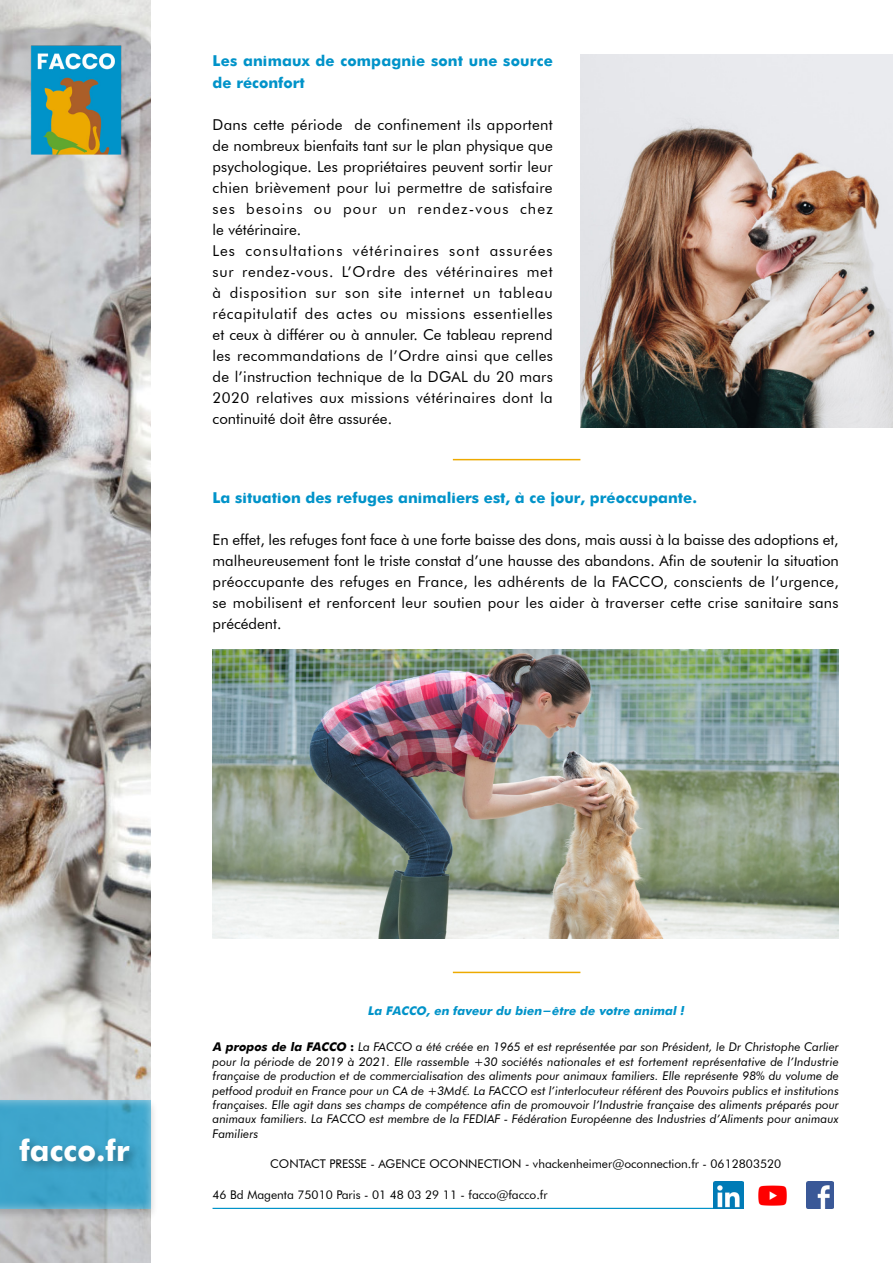
<style>
.page{position:relative;width:893px;height:1263px;background:#fff}
.page>*{position:absolute;margin:0;border:0;box-sizing:border-box;transform-origin:0 0}
.t1{font:700 30px "Futura";color:#fff}
.t2{font:15px/21px "Futura BT";letter-spacing:.02em;color:#000;text-align:justify}
.t3{font:700 15px/22.5px "Futura";color:#0093c9}
.t4{font:italic 12px/14.4px "Futura BT";color:#000;text-align:justify}
.t5{font:12px "Futura BT";color:#000}
.t6{font:italic 700 12px "Futura";color:#0093c9}
.s1{font-family:"Futura";font-weight:700}
.s2{font-family:"Futura";font-weight:700;font-style:normal}
.s3{font-family:"Avenir";font-weight:300}
</style>
<div class="page">
<hr style="left:213px;top:1208px;width:501px;height:1px;background:#0093c9">
<img style="left:714px;top:1181px;width:29px;height:28px">
<img style="left:758px;top:1185px;width:29px;height:21px">
<img style="left:806px;top:1181px;width:28px;height:28px">
<hr style="left:453px;top:972px;width:127px;height:1px;background:#edaa00">
<hr style="left:453px;top:459px;width:127px;height:1px;background:#edaa00">
<img style="left:0;top:0;width:151px;height:1263px">
<div style="left:0;top:1097px;width:159px;height:124px;background:#000;opacity:.3"></div>
<div style="left:0;top:1090px;width:164px;height:120px;background:#fff;opacity:.6"></div>
<div style="left:16px;top:1135px;width:125px;height:39px;background:#000;opacity:.3"></div>
<img style="left:26px;top:40px;width:100px;height:120px">
<img style="left:580px;top:54px;width:313px;height:373px">
<img style="left:213px;top:649px;width:626px;height:290px">
<p class="t3" style="left:213px;top:48px;width:342px">Les animaux de compagnie sont une source de réconfort</p>
<p class="t2" style="left:213px;top:114px;width:342px;text-align:left">Dans cette période de confinement ils apportent de nombreux bienfaits tant sur le plan physique que psychologique. Les propriétaires peuvent sortir leur chien brièvement pour lui permettre de satisfaire ses besoins ou pour un rendez-vous chez le vétérinaire.<br>Les consultations vétérinaires sont assurées sur rendez-vous. L’Ordre des vétérinaires met à disposition sur son site internet un tableau récapitulatif des actes ou missions essentielles et ceux à différer ou à annuler. Ce tableau reprend les recommandations de l’Ordre ainsi que celles de l’instruction technique de la DGAL du 20 mars 2020 relatives aux missions vétérinaires dont la continuité doit être assurée.</p>
<p class="t3" style="left:213px;top:486px;width:486px">La situation des refuges animaliers est, à ce jour, préoccupante.</p>
<p class="t2" style="left:213px;top:529px;width:628px">En effet, les refuges font face à une forte baisse des dons, mais aussi à la baisse des adoptions et, malheureusement font le triste constat d’une hausse des abandons. Afin de soutenir la situation préoccupante des refuges en France, les adhérents de la FACCO, conscients de l’urgence, se mobilisent et renforcent leur soutien pour les aider à traverser cette crise sanitaire sans précédent.</p>
<h1 class="t1" style="left:19px;top:1128px;width:111px">facco.fr</h1>
<p class="t6" style="left:368px;top:1002px;width:321px">La FACCO, en faveur du bien-être de votre animal !</p>
<p class="t4" style="left:213px;top:1040px;width:628px"><span class="s1">A propos de la FACCO</span> <span class="s2">:</span> La FACCO a été créée en 1965 et est représentée par son Président, le Dr Christophe Carlier pour la période de 2019 à 2021. Elle rassemble +30 sociétés nationales et est fortement représentative de l’Industrie française de production et de commercialisation des aliments pour animaux familiers. Elle représente 98% du volume de petfood produit en France pour un CA de +3Md<span class="s3">€</span>. La FACCO est l’interlocuteur référent des Pouvoirs publics et institutions françaises. Elle agit dans ses champs de compétence afin de promouvoir l’Industrie française des aliments préparés pour animaux familiers. La FACCO est membre de la FEDIAF - Fédération Européenne des Industries d’Aliments pour animaux Familiers</p>
<p class="t5" style="left:270px;top:1157px;width:513px">CONTACT PRESSE - AGENCE OCONNECTION - vhackenheimer@oconnection.fr - 0612803520</p>
<p class="t5" style="left:213px;top:1187px;width:337px">46 Bd Magenta 75010 Paris - 01 48 03 29 11 - facco@facco.fr</p>
</div>
